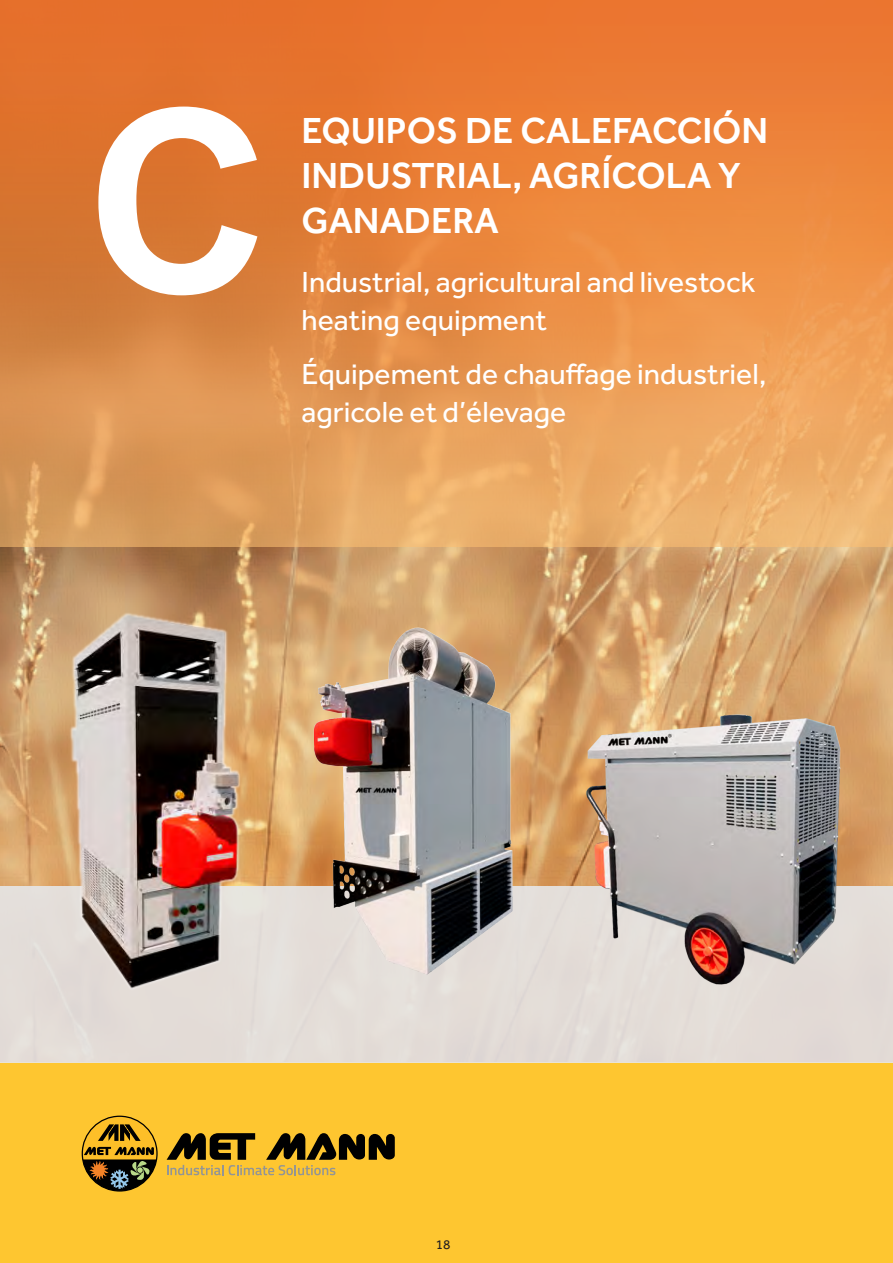
<style>
.page{position:relative;width:893px;height:1263px;background:#fff}
.page>*{position:absolute;margin:0;border:0;box-sizing:border-box;transform-origin:0 0}
.t1{font:700 255px "Arial";color:#fff}
.t2{font:500 37.5px/45px "Effra";color:#fff}
.t3{font:30px/54.4px "Effra";color:#fff}
.t4{font:13.5px "Effra";color:#231f20}
</style>
<div class="page">
<img style="left:0;top:546px;width:893px;height:340px">
<svg style="left:0;top:0;width:893px;height:546px;background:#e58b45"></svg>
<div style="left:0;top:1062px;width:893px;height:201px;background:#fec630"></div>
<div style="left:0;top:886px;width:893px;height:176px;background:#e3dcd7"></div>
<img style="left:35px;top:595px;width:235px;height:394px">
<img style="left:547px;top:613px;width:341px;height:372px">
<svg style="left:82px;top:1115px;width:76px;height:76px"></svg>
<svg style="left:167px;top:1133px;width:228px;height:42px"></svg>
<img style="left:285px;top:619px;width:264px;height:366px">
<p class="t1" style="left:86px;top:35px;width:186px">C</p>
<p class="t2" style="left:302px;top:107px;width:468px">EQUIPOS DE CALEFACCIÓN<br>INDUSTRIAL, AGRÍCOLA Y<br>GANADERA</p>
<p class="t3" style="left:302px;top:255px;width:455px">Industrial, agricultural and livestock</p>
<p class="t3" style="left:302px;top:292px;width:466px">heating equipment<br>Équipement de chauffage industriel,</p>
<p class="t3" style="left:302px;top:384px;width:266px">agricole et d’élevage</p>
<p class="t4" style="left:436px;top:1237px;width:16px">18</p>
</div>
